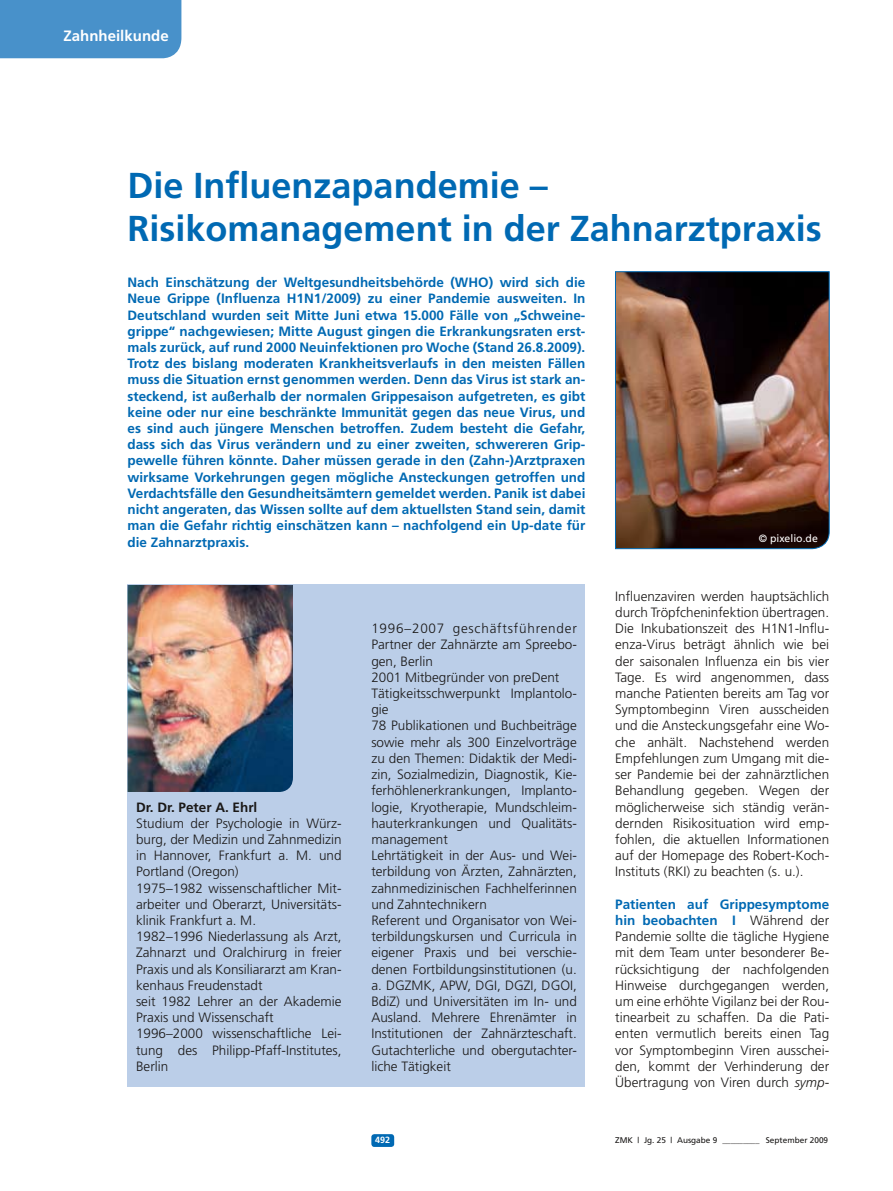
<style>
.page{position:relative;width:893px;height:1191px;background:#fff}
.page>*{position:absolute;margin:0;border:0;box-sizing:border-box;transform-origin:0 0}
.t1{font:700 36px/43.2px "Frutiger";color:#0069b3}
.t2{font:700 15px "Frutiger";color:#fff}
.t3{font:300 13.5px/16.2px "Frutiger";color:#1a1817;text-align:justify}
.t4{font:700 13.5px/16.2px "Frutiger";color:#0069b3;text-align:justify}
.t5{font:700 13.5px "Frutiger";color:#1a1817}
.t6{font:10.5px "Frutiger";color:#fff}
.t7{font:700 9px "Frutiger";color:#fff}
.t8{font:8.25px "Frutiger";color:#1a1817}
.s1{font-weight:700;color:#0069b3}
.s2{font-style:italic}
</style>
<div class="page">
<div style="left:0;top:0;width:181px;height:58px;background:#4891ca"></div>
<div style="left:371px;top:1134px;width:23px;height:13px;background:#0069b3;border-radius:3px"></div>
<div style="left:128px;top:584px;width:457px;height:503px;background:#bbcee8"></div>
<img style="left:615px;top:271px;width:215px;height:278px">
<img style="left:128px;top:585px;width:165px;height:207px">
<p class="t2" style="left:64px;top:27px;width:107px">Zahnheilkunde</p>
<h1 class="t1" style="left:128px;top:164px;width:696px">Die Influenzapandemie –<br>Risikomanagement in der Zahnarztpraxis</h1>
<p class="t4" style="left:128px;top:274px;width:459px">Nach Einschätzung der Weltgesundheitsbehörde (WHO) wird sich die Neue Grippe (Influenza H1N1/2009) zu einer Pandemie ausweiten. In Deutschland wurden seit Mitte Juni etwa 15.000 Fälle von „Schweine&shy;grippe“ nachgewiesen; Mitte August gingen die Erkrankungsraten erst&shy;mals zurück, auf rund 2000 Neuinfektionen pro Woche (Stand 26.8.2009).<br>Trotz des bislang moderaten Krankheitsverlaufs in den meisten Fällen muss die Situation ernst genommen werden. Denn das Virus ist stark an&shy;steckend, ist außerhalb der normalen Grippesaison aufgetreten, es gibt keine oder nur eine beschränkte Immunität gegen das neue Virus, und es sind auch jüngere Menschen betroffen. Zudem besteht die Gefahr, dass sich das Virus verändern und zu einer zweiten, schwereren Grip&shy;pewelle führen könnte. Daher müssen gerade in den (Zahn-)Arztpraxen wirksame Vorkehrungen gegen mögliche Ansteckungen getroffen und Verdachtsfälle den Gesundheitsämtern gemeldet werden. Panik ist dabei nicht angeraten, das Wissen sollte auf dem aktuellsten Stand sein, damit man die Gefahr richtig einschätzen kann – nachfolgend ein Up-date für die Zahnarztpraxis.</p>
<p class="t5" style="left:136px;top:799px;width:123px">Dr. Dr. Peter A. Ehrl</p>
<p class="t3" style="left:136px;top:815px;width:207px;text-align:left">Studium der Psychologie in Würz&shy;burg, der Medizin und Zahnmedizin in Hannover, Frankfurt a. M. und<br>Portland (Oregon)<br>1975–1982 wissenschaftlicher Mit&shy;arbeiter und Oberarzt, Universitäts&shy;klinik Frankfurt a. M.<br>1982–1996 Niederlassung als Arzt,<br>Zahnarzt und Oralchirurg in freier<br>Praxis und als Konsiliararzt am Kran&shy;kenhaus Freudenstadt<br>seit 1982 Lehrer an der Akademie<br>Praxis und Wissenschaft<br>1996–2000 wissenschaftliche Lei&shy;tung des Philipp-Pfaff-Institutes,<br>Berlin</p>
<p class="t3" style="left:371px;top:620px;width:207px;text-align:left">1996–2007 geschäftsführender<br>Partner der Zahnärzte am Spreebo&shy;gen, Berlin<br>2001 Mitbegründer von preDent<br>Tätigkeitsschwerpunkt Implantolo&shy;gie<br>78 Publikationen und Buchbeiträge sowie mehr als 300 Einzelvorträge zu den Themen: Didaktik der Medi&shy;zin, Sozialmedizin, Diagnostik, Kie&shy;ferhöhlenerkrankungen, Implanto&shy;logie, Kryotherapie, Mundschleim&shy;hauterkrankungen und Qualitäts&shy;management<br>Lehrtätigkeit in der Aus- und Wei&shy;terbildung von Ärzten, Zahnärzten, zahnmedizinischen Fachhelferinnen und Zahntechnikern<br>Referent und Organisator von Wei&shy;terbildungskursen und Curricula in eigener Praxis und bei verschie&shy;denen Fortbildungsinstitutionen (u. a. DGZMK, APW, DGI, DGZI, DGOI,<br>BdiZ) und Universitäten im In- und<br>Ausland. Mehrere Ehrenämter in<br>Institutionen der Zahnärzteschaft.<br>Gutachterliche und obergutachter&shy;liche Tätigkeit</p>
<p class="t7" style="left:375px;top:1134px;width:17px">492</p>
<p class="t6" style="left:759px;top:532px;width:61px">© pixelio.de</p>
<p class="t3" style="left:615px;top:588px;width:216px">Influenzaviren werden hauptsächlich durch Tröpfcheninfektion übertragen.<br>Die Inkubationszeit des H1N1-Influ&shy;enza-Virus beträgt ähnlich wie bei der saisonalen Influenza ein bis vier Tage. Es wird angenommen, dass manche Patienten bereits am Tag vor Symptombeginn Viren ausscheiden und die Ansteckungsgefahr eine Wo&shy;che anhält. Nachstehend werden Empfehlungen zum Umgang mit die&shy;ser Pandemie bei der zahnärztlichen Behandlung gegeben. Wegen der möglicherweise sich ständig verän&shy;dernden Risikosituation wird emp&shy;fohlen, die aktuellen Informationen auf der Homepage des Robert-Koch-Instituts (RKI) zu beachten (s. u.).</p>
<p class="t3" style="left:615px;top:896px;width:216px"><span class="s1">Patienten auf Grippesymptome hin beobachten I</span> Während der Pandemie sollte die tägliche Hygiene mit dem Team unter besonderer Be&shy;rücksichtigung der nachfolgenden Hinweise durchgegangen werden, um eine erhöhte Vigilanz bei der Rou&shy;tinearbeit zu schaffen. Da die Pati&shy;enten vermutlich bereits einen Tag vor Symptombeginn Viren ausschei&shy;den, kommt der Verhinderung der Übertragung von Viren durch <span class="s2">symp-</span></p>
<p class="t8" style="left:615px;top:1135px;width:215px">ZMK | Jg. 25 | Ausgabe 9 _________ September 2009</p>
</div>
